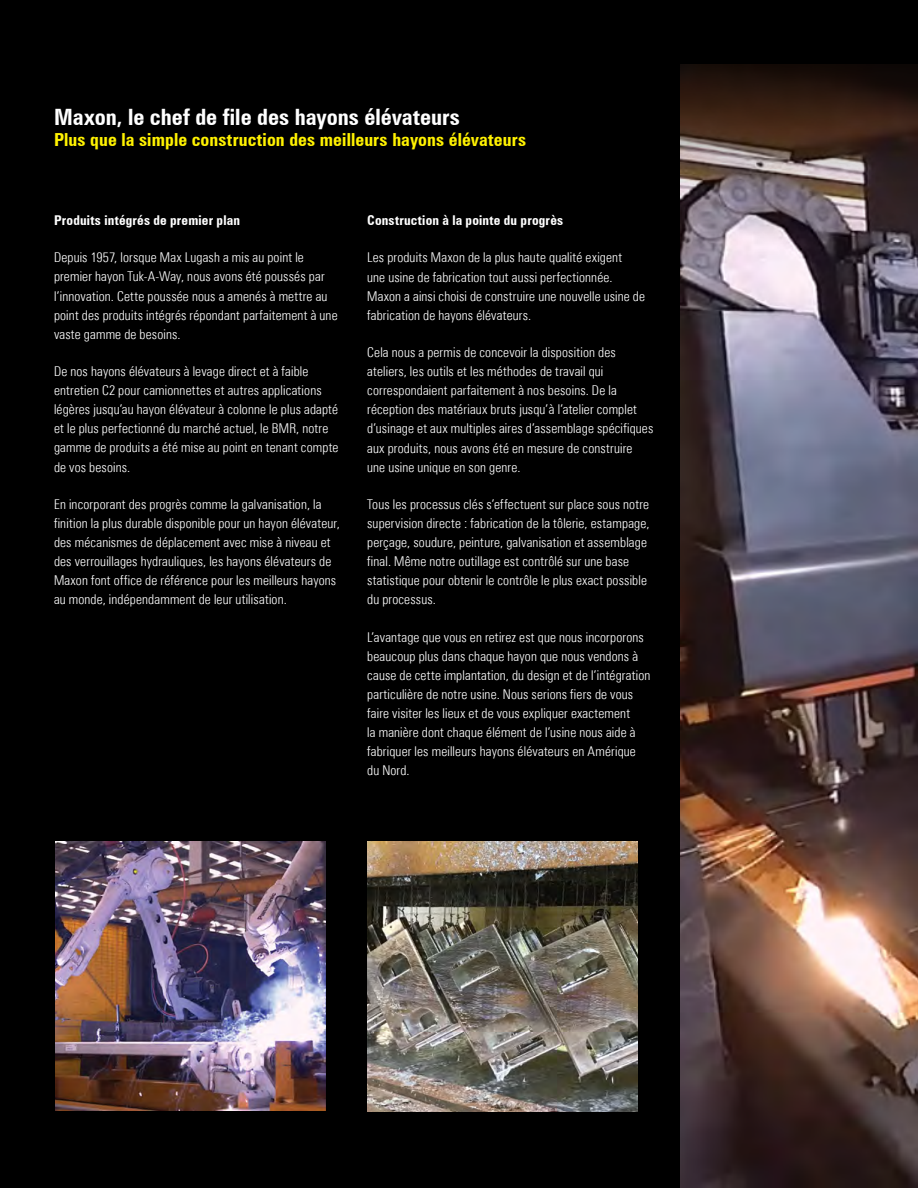
<style>
.page{position:relative;width:918px;height:1188px;background:#fff}
.page>*{position:absolute;margin:0;border:0;box-sizing:border-box;transform-origin:0 0}
.t1{font:700 condensed 22.5px "Zurich BT";color:#fff}
.t2{font:700 condensed 18px "Zurich BT";letter-spacing:.005em;color:#fff200}
.t3{font:300 condensed 13.5px/19.2px "Zurich BT";letter-spacing:.01em;color:#fff}
.t4{font:700 condensed 13.5px "Zurich BT";letter-spacing:.015em;color:#fff}
</style>
<div class="page">
<div style="left:3px;top:0;width:915px;height:1188px;background:#000"></div>
<hr style="left:0;top:0;width:3px;height:1188px;background:#000">
<img style="left:680px;top:64px;width:238px;height:1124px">
<img style="left:56px;top:842px;width:270px;height:268px">
<img style="left:367px;top:842px;width:270px;height:269px">
<h1 class="t1" style="left:54px;top:103px;width:407px">Maxon, le chef de file des hayons élévateurs</h1>
<h2 class="t2" style="left:54px;top:129px;width:474px">Plus que la simple construction des meilleurs hayons élévateurs</h2>
<p class="t4" style="left:54px;top:212px;width:188px">Produits intégrés de premier plan</p>
<p class="t3" style="left:54px;top:248px;width:285px">Depuis 1957, lorsque Max Lugash a mis au point le premier hayon Tuk‑A‑Way, nous avons été poussés par l’innovation. Cette poussée nous a amenés à mettre au point des produits intégrés répondant parfaitement à une vaste gamme de besoins.</p>
<p class="t3" style="left:54px;top:361px;width:286px">De nos hayons élévateurs à levage direct et à faible entretien C2 pour camionnettes et autres applications légères jusqu’au hayon élévateur à colonne le plus adapté et le plus perfectionné du marché actuel, le BMR, notre gamme de produits a été mise au point en tenant compte de vos besoins.</p>
<p class="t3" style="left:54px;top:494px;width:287px">En incorporant des progrès comme la galvanisation, la finition la plus durable disponible pour un hayon élévateur, des mécanismes de déplacement avec mise à niveau et des verrouillages hydrauliques, les hayons élévateurs de Maxon font office de référence pour les meilleurs hayons au monde, indépendamment de leur utilisation.</p>
<p class="t4" style="left:367px;top:212px;width:198px">Construction à la pointe du progrès</p>
<p class="t3" style="left:367px;top:248px;width:279px">Les produits Maxon de la plus haute qualité exigent<br>une usine de fabrication tout aussi perfectionnée.<br>Maxon a ainsi choisi de construire une nouvelle usine de fabrication de hayons élévateurs.</p>
<p class="t3" style="left:367px;top:342px;width:288px">Cela nous a permis de concevoir la disposition des ateliers, les outils et les méthodes de travail qui correspondaient parfaitement à nos besoins. De la réception des matériaux bruts jusqu’à l’atelier complet d’usinage et aux multiples aires d’assemblage spécifiques aux produits, nous avons été en mesure de construire une usine unique en son genre.</p>
<p class="t3" style="left:367px;top:494px;width:284px">Tous les processus clés s’effectuent sur place sous notre supervision directe : fabrication de la tôlerie, estampage, perçage, soudure, peinture, galvanisation et assemblage final. Même notre outillage est contrôlé sur une base statistique pour obtenir le contrôle le plus exact possible du processus.</p>
<p class="t3" style="left:367px;top:627px;width:285px">L’avantage que vous en retirez est que nous incorporons beaucoup plus dans chaque hayon que nous vendons à cause de cette implantation, du design et de l’intégration particulière de notre usine. Nous serions fiers de vous faire visiter les lieux et de vous expliquer exactement<br>la manière dont chaque élément de l’usine nous aide à fabriquer les meilleurs hayons élévateurs en Amérique du Nord.</p>
</div>
